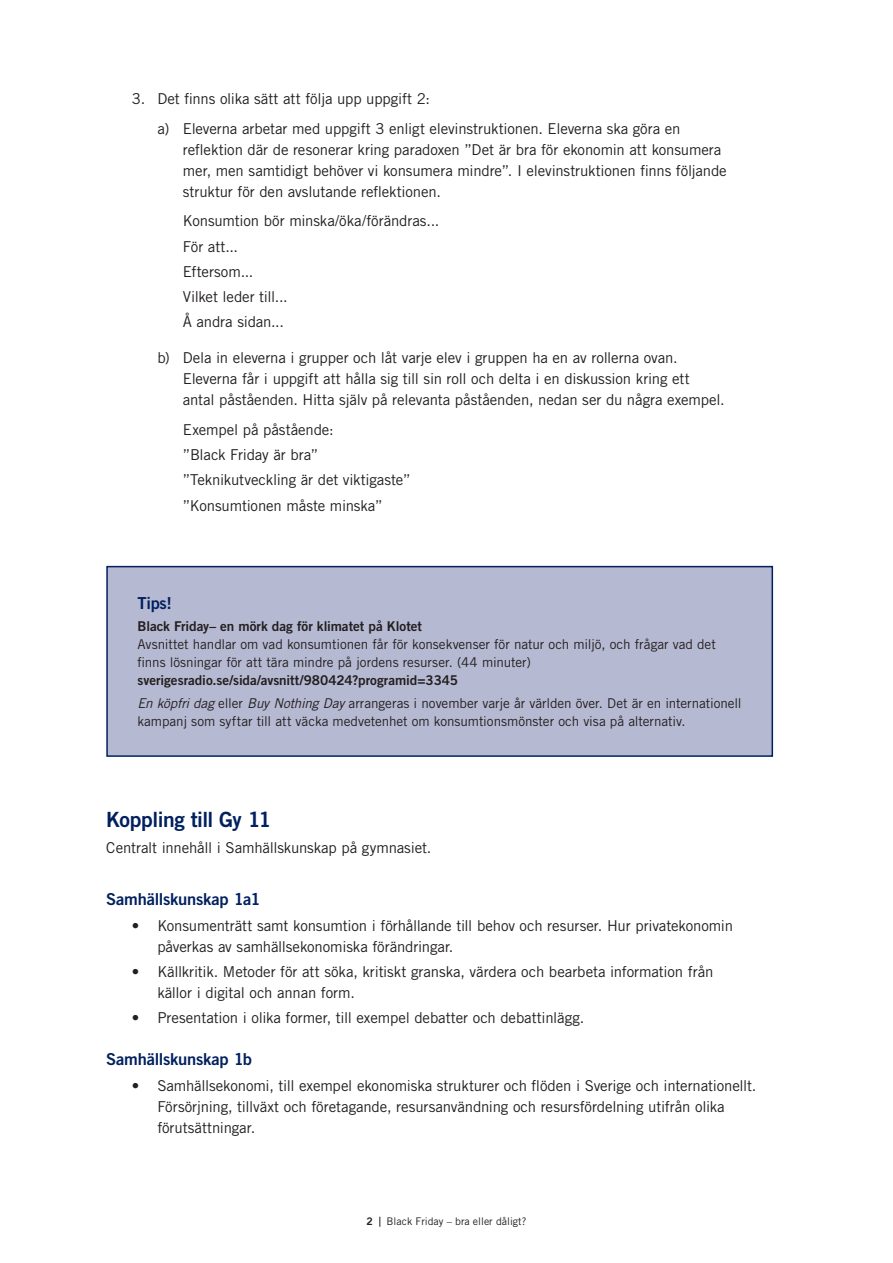
<style>
.page{position:relative;width:893px;height:1263px;background:#fff}
.page>*{position:absolute;margin:0;border:0;box-sizing:border-box;transform-origin:0 0}
.t1{font:21px "Trade Gothic LT Std Bd 2";letter-spacing:-.025em;color:#01205f}
.t2{font:16.5px "Trade Gothic LT Std Bd 2";letter-spacing:-.015em;color:#01205f}
.t3{font:15px/21px "Trade Gothic LT Std";letter-spacing:-.01em;color:#231f20}
.t4{font:13.5px/18px "Trade Gothic LT Std";letter-spacing:-.005em;color:#231f20}
.t5{font:13.5px "Trade Gothic LT Std Bd 2";letter-spacing:-.005em;color:#231f20}
.t6{font:10.5px "Trade Gothic LT Std";color:#231f20}
.t7{font:10.5px "Trade Gothic LT Std Bd 2";color:#231f20}
.s1{font-style:italic}
</style>
<div class="page">
<div style="left:107px;top:567px;width:665px;height:189px;background:#b6b9d2"></div>
<div style="left:106px;top:566px;width:667px;height:191px;border:2px solid #01205f"></div>
<p class="t3" style="left:157px;top:84px;width:525px;line-height:29.5px;text-indent:-26px">3. Det finns olika sätt att följa upp uppgift 2:<br>a) Eleverna arbetar med uppgift 3 enligt elevinstruktionen. Eleverna ska göra en</p>
<p class="t3" style="left:183px;top:139px;width:545px">reflektion där de resonerar kring paradoxen ”Det är bra för ekonomin att konsumera mer, men samtidigt behöver vi konsumera mindre”. I elevinstruktionen finns följande struktur för den avslutande reflektionen.</p>
<p class="t3" style="left:183px;top:208px;width:258px;line-height:25.2px">Konsumtion bör minska/öka/förändras...<br>För att...<br>Eftersom...<br>Vilket leder till...<br>Å andra sidan...</p>
<p class="t3" style="left:183px;top:347px;width:543px;text-indent:-26px">b) Dela in eleverna i grupper och låt varje elev i gruppen ha en av rollerna ovan.<br>Eleverna får i uppgift att hålla sig till sin roll och delta i en diskussion kring ett antal påståenden. Hitta själv på relevanta påståenden, nedan ser du några exempel.</p>
<p class="t3" style="left:183px;top:417px;width:229px;line-height:25.2px">Exempel på påstående:<br>”Black Friday är bra” ”Teknikutveckling är det viktigaste” ”Konsumtionen måste minska”</p>
<p class="t2" style="left:138px;top:593px;width:36px">Tips!</p>
<p class="t5" style="left:138px;top:618px;width:286px">Black Friday– en mörk dag för klimatet på Klotet</p>
<p class="t4" style="left:138px;top:635px;width:580px">Avsnittet handlar om vad konsumtionen får för konsekvenser för natur och miljö, och frågar vad det finns lösningar för att tära mindre på jordens resurser. (44 minuter)</p>
<p class="t5" style="left:138px;top:672px;width:322px">sverigesradio.se/sida/avsnitt/980424?programid=3345</p>
<p class="t4" style="left:138px;top:694px;width:605px"><span class="s1">En köpfri dag</span> eller <span class="s1">Buy Nothing Day</span> arrangeras i november varje år världen över. Det är en internationell kampanj som syftar till att väcka medvetenhet om konsumtionsmönster och visa på alternativ.</p>
<h1 class="t1" style="left:106px;top:807px;width:166px">Koppling till Gy 11</h1>
<p class="t3" style="left:106px;top:836px;width:327px">Centralt innehåll i Samhällskunskap på gymnasiet.</p>
<p class="t2" style="left:106px;top:889px;width:156px">Samhällskunskap 1a1</p>
<p class="t3" style="left:157px;top:915px;width:577px;text-indent:-26px">• Konsumenträtt samt konsumtion i förhållande till behov och resurser. Hur privatekonomin påverkas av samhällsekonomiska förändringar.</p>
<p class="t3" style="left:157px;top:961px;width:558px;text-indent:-26px">• Källkritik. Metoder för att söka, kritiskt granska, värdera och bearbeta information från källor i digital och annan form.</p>
<p class="t3" style="left:132px;top:1007px;width:454px">• Presentation i olika former, till exempel debatter och debattinlägg.</p>
<p class="t2" style="left:106px;top:1049px;width:147px">Samhällskunskap 1b</p>
<p class="t3" style="left:157px;top:1075px;width:601px;text-indent:-26px">• Samhällsekonomi, till exempel ekonomiska strukturer och flöden i Sverige och internationellt.<br>Försörjning, tillväxt och företagande, resursanvändning och resursfördelning utifrån olika förutsättningar.</p>
<p class="t7" style="left:367px;top:1215px;width:8px">2</p>
<p class="t6" style="left:387px;top:1215px;width:141px">Black Friday – bra eller dåligt?</p>
</div>
